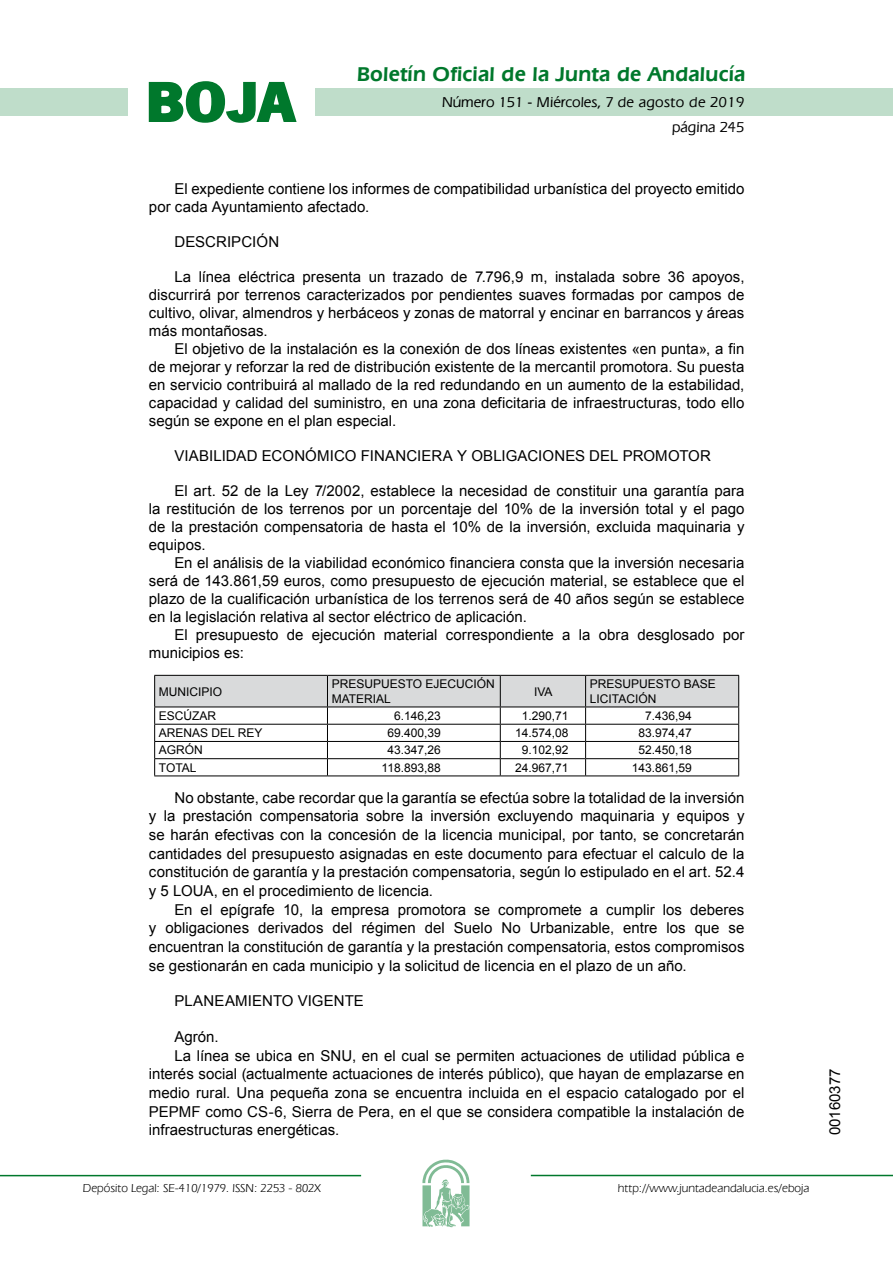
<style>
.page{position:relative;width:893px;height:1263px;background:#fff}
.page>*{position:absolute;margin:0;border:0;box-sizing:border-box;transform-origin:0 0}
.t1{font:700 57.75px "News Got T";color:#00782c;scale:1.14 1}
.t2{font:600 21px "Eras IT Cby BT";letter-spacing:.01em;color:#00782c}
.t3{font:15px/18px "Arial";color:#000;text-align:justify}
.t4{font:500 15px/24.5px "Eras IT Cby BT";color:#000;text-align:right}
.t5{font:12px/14.4px "Arial";color:#000}
.t6{font:12px "Eras IT Cby BT";color:#000}
</style>
<div class="page">
<div style="left:315px;top:88px;width:577px;height:28px;background:#bfddca"></div>
<div style="left:0;top:88px;width:128px;height:28px;background:#bfddca"></div>
<hr style="left:0;top:1175px;width:361px;height:1px;background:#00782c">
<svg style="left:422px;top:1159px;width:47px;height:68px"></svg>
<hr style="left:531px;top:1175px;width:361px;height:1px;background:#00782c">
<svg style="left:148px;top:81px;width:149px;height:42px"></svg>
<svg style="left:154px;top:675px;width:585px;height:101px"></svg>
<hr style="left:154px;top:776px;width:173px;height:1px;background:#000">
<hr style="left:327px;top:776px;width:173px;height:1px;background:#000">
<hr style="left:500px;top:776px;width:85px;height:1px;background:#000">
<hr style="left:585px;top:776px;width:154px;height:1px;background:#000">
<h1 class="t1" style="left:145px;top:68px;width:133px">BOJA</h1>
<h2 class="t2" style="left:357px;top:62px;width:390px">Boletín Oficial de la Junta de Andalucía</h2>
<p class="t4" style="left:442px;top:90px;width:304px">Número 151 - Miércoles, 7 de agosto de 2019 página 245</p>
<p class="t3" style="left:149px;top:180px;width:597px;text-indent:26px">El expediente contiene los informes de compatibilidad urbanística del proyecto emitido por cada Ayuntamiento afectado.</p>
<p class="t3" style="left:174px;top:233px;width:106px">DESCRIPCIÓN</p>
<p class="t3" style="left:149px;top:268px;width:597px;text-indent:26px">La línea eléctrica presenta un trazado de 7.796,9 m, instalada sobre 36 apoyos, discurrirá por terrenos caracterizados por pendientes suaves formadas por campos de cultivo, olivar, almendros y herbáceos y zonas de matorral y encinar en barrancos y áreas más montañosas.</p>
<p class="t3" style="left:149px;top:340px;width:597px;text-indent:26px">El objetivo de la instalación es la conexión de dos líneas existentes «en punta», a fin de mejorar y reforzar la red de distribución existente de la mercantil promotora. Su puesta en servicio contribuirá al mallado de la red redundando en un aumento de la estabilidad, capacidad y calidad del suministro, en una zona deficitaria de infraestructuras, todo ello según se expone en el plan especial.</p>
<p class="t3" style="left:174px;top:447px;width:538px">VIABILIDAD ECONÓMICO FINANCIERA Y OBLIGACIONES DEL PROMOTOR</p>
<p class="t3" style="left:149px;top:482px;width:597px;text-indent:26px">El art. 52 de la Ley 7/2002, establece la necesidad de constituir una garantía para la restitución de los terrenos por un porcentaje del 10% de la inversión total y el pago de la prestación compensatoria de hasta el 10% de la inversión, excluida maquinaria y equipos.</p>
<p class="t3" style="left:149px;top:554px;width:597px;text-indent:26px">En el análisis de la viabilidad económico financiera consta que la inversión necesaria será de 143.861,59 euros, como presupuesto de ejecución material, se establece que el plazo de la cualificación urbanística de los terrenos será de 40 años según se establece en la legislación relativa al sector eléctrico de aplicación.</p>
<p class="t3" style="left:149px;top:626px;width:597px;text-indent:26px">El presupuesto de ejecución material correspondiente a la obra desglosado por municipios es:</p>
<p class="t5" style="left:159px;top:684px;width:65px">MUNICIPIO</p>
<p class="t5" style="left:332px;top:677px;width:165px">PRESUPUESTO EJECUCIÓN<br>MATERIAL</p>
<p class="t5" style="left:534px;top:684px;width:20px">IVA</p>
<p class="t5" style="left:590px;top:677px;width:127px">PRESUPUESTO BASE<br>LICITACIÓN</p>
<p class="t5" style="left:159px;top:709px;width:59px">ESCÚZAR</p>
<p class="t5" style="left:394px;top:709px;width:48px">6.146,23</p>
<p class="t5" style="left:522px;top:709px;width:48px">1.290,71</p>
<p class="t5" style="left:645px;top:709px;width:48px">7.436,94</p>
<p class="t5" style="left:159px;top:726px;width:105px">ARENAS DEL REY</p>
<p class="t5" style="left:387px;top:726px;width:55px">69.400,39</p>
<p class="t5" style="left:515px;top:726px;width:55px">14.574,08</p>
<p class="t5" style="left:638px;top:726px;width:55px">83.974,47</p>
<p class="t5" style="left:159px;top:743px;width:46px">AGRÓN</p>
<p class="t5" style="left:387px;top:743px;width:55px">43.347,26</p>
<p class="t5" style="left:522px;top:743px;width:48px">9.102,92</p>
<p class="t5" style="left:638px;top:743px;width:55px">52.450,18</p>
<p class="t5" style="left:159px;top:760px;width:39px">TOTAL</p>
<p class="t5" style="left:381px;top:760px;width:61px">118.893,88</p>
<p class="t5" style="left:515px;top:760px;width:55px">24.967,71</p>
<p class="t5" style="left:632px;top:760px;width:62px">143.861,59</p>
<p class="t3" style="left:149px;top:788px;width:597px;line-height:18.6px;text-indent:26px">No obstante, cabe recordar que la garantía se efectúa sobre la totalidad de la inversión y la prestación compensatoria sobre la inversión excluyendo maquinaria y equipos y se harán efectivas con la concesión de la licencia municipal, por tanto, se concretarán cantidades del presupuesto asignadas en este documento para efectuar el calculo de la constitución de garantía y la prestación compensatoria, según lo estipulado en el art. 52.4 y 5 LOUA, en el procedimiento de licencia.</p>
<p class="t3" style="left:149px;top:900px;width:597px;line-height:18.6px;text-indent:26px">En el epígrafe 10, la empresa promotora se compromete a cumplir los deberes y obligaciones derivados del régimen del Suelo No Urbanizable, entre los que se encuentran la constitución de garantía y la prestación compensatoria, estos compromisos se gestionarán en cada municipio y la solicitud de licencia en el plazo de un año.</p>
<p class="t3" style="left:174px;top:992px;width:191px">PLANEAMIENTO VIGENTE</p>
<p class="t3" style="left:174px;top:1028px;width:46px">Agrón.</p>
<p class="t3" style="left:174px;top:1047px;width:571px">La línea se ubica en SNU, en el cual se permiten actuaciones de utilidad pública e</p>
<p class="t3" style="left:149px;top:1065px;width:597px">interés social (actualmente actuaciones de interés público), que hayan de emplazarse en</p>
<p class="t3" style="left:149px;top:1084px;width:597px">medio rural. Una pequeña zona se encuentra incluida en el espacio catalogado por el</p>
<p class="t3" style="left:149px;top:1103px;width:597px">PEPMF como CS-6, Sierra de Pera, en el que se considera compatible la instalación de</p>
<p class="t3" style="left:149px;top:1121px;width:192px">infraestructuras energéticas.</p>
<p class="t6" style="left:83px;top:1181px;width:239px">Depósito Legal: SE-410/1979. ISSN: 2253 - 802X</p>
<p class="t6" style="left:618px;top:1181px;width:193px">http://www.juntadeandalucia.es/eboja</p>
<p class="t3" style="left:826px;top:1135px;width:68px;rotate:-90deg">00160377</p>
</div>
